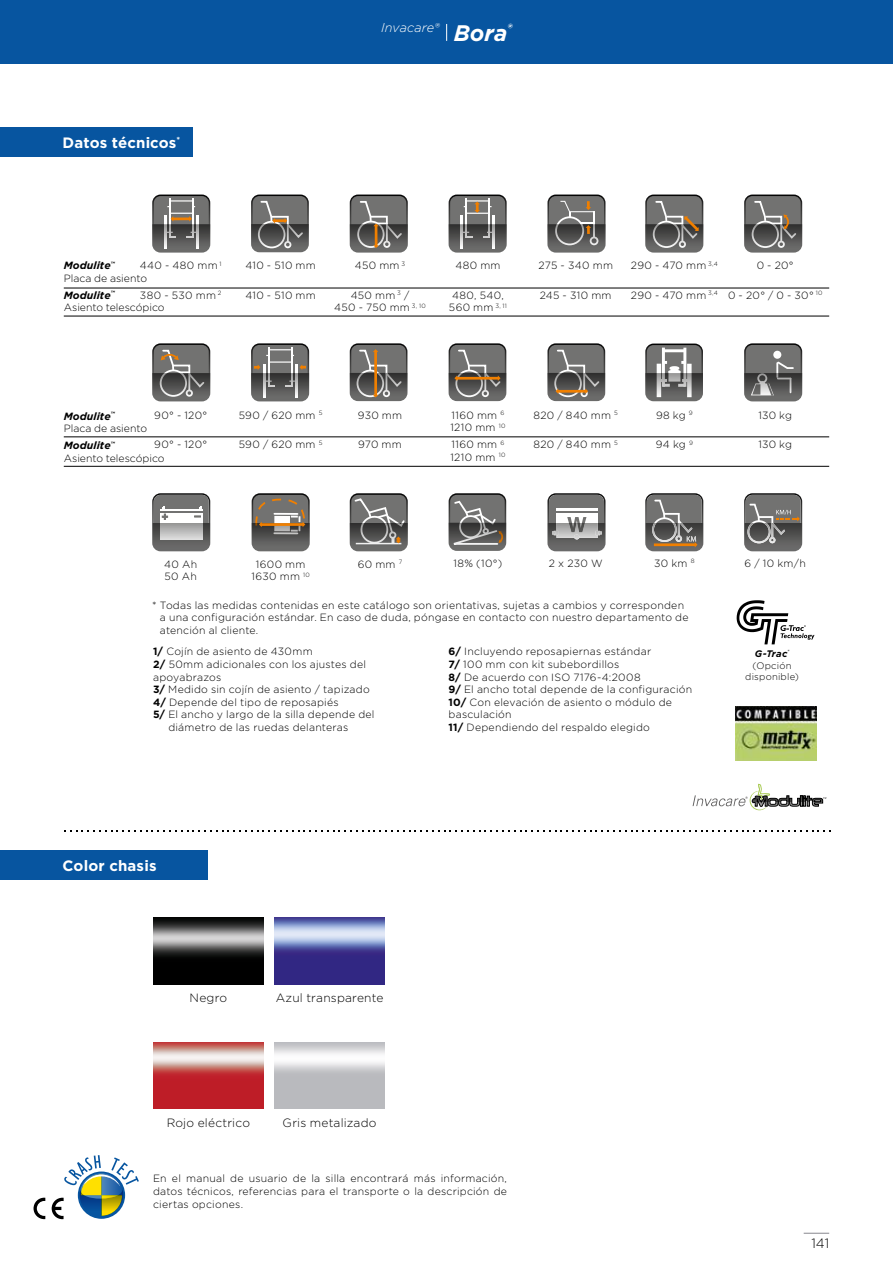
<style>
.page{position:relative;width:893px;height:1263px;background:#fff}
.page>*{position:absolute;margin:0;border:0;box-sizing:border-box;transform-origin:0 0}
.t1{font:700 15px "Gotham";letter-spacing:.01em;color:#fff}
.t2{font:300 13.5px "Gotham";color:#000}
.t3{font:italic 300 12.75px "Gotham";letter-spacing:.01em;color:#fff}
.t4{font:300 12px "Gotham";letter-spacing:.01em;color:#000}
.t5{font:300 10.5px/12.6px "Gotham";letter-spacing:.02em;color:#000}
.t6{font:300 10.5px/12.6px "Gotham";color:#000}
.t7{font:300 9.45px/11.4px "Gotham";letter-spacing:.025em;color:#000;text-align:center}
.s1{font-weight:700;font-size:22.5px}
.s2{font-weight:700;font-size:13.05px}
.s3{font-weight:700;font-style:italic}
.s4{font-weight:700}
</style>
<div class="page">
<div style="left:0;top:0;width:893px;height:64px;background:#0755a0"></div>
<div style="left:0;top:128px;width:192px;height:29px;background:#0755a0"></div>
<div style="left:0;top:850px;width:207px;height:30px;background:#0755a0"></div>
<svg style="left:64px;top:831px;width:767px;height:1px"></svg>
<img style="left:153px;top:918px;width:110px;height:66px">
<img style="left:153px;top:1042px;width:110px;height:67px">
<img style="left:274px;top:918px;width:110px;height:66px">
<svg style="left:446px;top:24px;width:1px;height:17px"></svg>
<svg style="left:52px;top:1155px;width:87px;height:64px"></svg>
<svg style="left:34px;top:1198px;width:11px;height:21px"></svg>
<hr style="left:64px;top:288px;width:765px;height:1px;background:#000">
<hr style="left:64px;top:437px;width:765px;height:1px;background:#000">
<hr style="left:64px;top:466px;width:765px;height:1px;background:#000">
<hr style="left:64px;top:316px;width:765px;height:1px;background:#000">
<svg style="left:152px;top:195px;width:58px;height:58px;background:#767471"></svg>
<svg style="left:251px;top:195px;width:58px;height:57px;background:#706e6c"></svg>
<svg style="left:350px;top:195px;width:58px;height:58px;background:#72706d"></svg>
<svg style="left:449px;top:195px;width:58px;height:58px;background:#757472"></svg>
<svg style="left:547px;top:195px;width:58px;height:58px;background:#72706d"></svg>
<svg style="left:645px;top:195px;width:58px;height:58px;background:#72706e"></svg>
<svg style="left:744px;top:195px;width:58px;height:58px;background:#71706e"></svg>
<svg style="left:152px;top:343px;width:58px;height:58px;background:#716f6c"></svg>
<svg style="left:251px;top:343px;width:58px;height:58px;background:#747371"></svg>
<svg style="left:350px;top:343px;width:57px;height:58px;background:#736f69"></svg>
<svg style="left:449px;top:343px;width:57px;height:58px;background:#74706b"></svg>
<svg style="left:547px;top:343px;width:58px;height:58px;background:#726f6b"></svg>
<svg style="left:645px;top:344px;width:58px;height:57px;background:#818180"></svg>
<svg style="left:744px;top:343px;width:58px;height:58px;background:#6f6f6e"></svg>
<svg style="left:152px;top:493px;width:58px;height:30px"></svg>
<hr style="left:159px;top:511px;width:45px;height:2px;background:#727271">
<img style="left:152px;top:523px;width:58px;height:28px">
<svg style="left:160px;top:523px;width:43px;height:16px"></svg>
<svg style="left:252px;top:493px;width:58px;height:58px;background:#787169"></svg>
<svg style="left:350px;top:493px;width:58px;height:58px;background:#737271"></svg>
<svg style="left:448px;top:493px;width:58px;height:58px;background:#757473"></svg>
<img style="left:547px;top:539px;width:58px;height:12px">
<svg style="left:547px;top:493px;width:58px;height:46px"></svg>
<img style="left:646px;top:547px;width:57px;height:4px">
<svg style="left:645px;top:493px;width:58px;height:54px;background:#77726d"></svg>
<img style="left:744px;top:543px;width:58px;height:8px">
<svg style="left:744px;top:493px;width:58px;height:50px;background:#73716f"></svg>
<svg style="left:737px;top:600px;width:77px;height:44px"></svg>
<svg style="left:693px;top:784px;width:133px;height:26px"></svg>
<img style="left:735px;top:706px;width:82px;height:54px">
<svg style="left:804px;top:1233px;width:25px;height:1px"></svg>
<h1 class="t1" style="left:63px;top:133px;width:119px">Datos técnicos<sup>*</sup></h1>
<p class="t3" style="left:381px;top:19px;width:132px">Invacare® <span class="s1">Bora</span><span class="s2">®</span></p>
<p class="t5" style="left:140px;top:259px;width:83px">440 - 480 mm <sup>1</sup></p>
<p class="t5" style="left:140px;top:288px;width:83px">380 - 530 mm <sup>2</sup></p>
<p class="t6" style="left:64px;top:259px;width:85px"><span class="s3">Modulite</span><sup>™<br></sup>Placa de asiento</p>
<p class="t6" style="left:64px;top:288px;width:102px"><span class="s3">Modulite</span><sup>™<br></sup>Asiento telescópico</p>
<p class="t5" style="left:245px;top:259px;width:72px">410 - 510 mm</p>
<p class="t5" style="left:245px;top:288px;width:72px">410 - 510 mm</p>
<p class="t5" style="left:355px;top:259px;width:52px">450 mm <sup>3</sup></p>
<p class="t5" style="left:334px;top:288px;width:93px;text-align:center">450 mm <sup>3</sup> /<br>450 - 750 mm <sup>3,</sup> <sup>10</sup></p>
<p class="t5" style="left:455px;top:259px;width:47px">480 mm</p>
<p class="t5" style="left:449px;top:288px;width:60px">480, 540,<br>560 mm <sup>3,</sup> <sup>11</sup></p>
<p class="t5" style="left:538px;top:259px;width:76px">275 - 340 mm</p>
<p class="t5" style="left:540px;top:288px;width:73px">245 - 310 mm</p>
<p class="t5" style="left:631px;top:259px;width:89px">290 - 470 mm <sup>3,4</sup></p>
<p class="t5" style="left:631px;top:288px;width:89px">290 - 470 mm <sup>3,4</sup></p>
<p class="t5" style="left:757px;top:259px;width:39px">0 - 20°</p>
<p class="t5" style="left:728px;top:288px;width:96px">0 - 20° / 0 - 30° <sup>10</sup></p>
<p class="t5" style="left:154px;top:408px;width:55px">90° - 120°</p>
<p class="t5" style="left:154px;top:438px;width:55px">90° - 120°</p>
<p class="t6" style="left:64px;top:409px;width:85px"><span class="s3">Modulite</span><sup>™<br></sup>Placa de asiento</p>
<p class="t6" style="left:64px;top:439px;width:102px"><span class="s3">Modulite</span><sup>™<br></sup>Asiento telescópico</p>
<p class="t5" style="left:239px;top:408px;width:85px">590 / 620 mm <sup>5</sup></p>
<p class="t5" style="left:239px;top:438px;width:85px">590 / 620 mm <sup>5</sup></p>
<p class="t5" style="left:358px;top:408px;width:46px">930 mm</p>
<p class="t5" style="left:358px;top:438px;width:45px">970 mm</p>
<p class="t5" style="left:450px;top:408px;width:56px">1160 mm <sup>6<br></sup>1210 mm <sup>10</sup></p>
<p class="t5" style="left:450px;top:438px;width:56px">1160 mm <sup>6<br></sup>1210 mm <sup>10</sup></p>
<p class="t5" style="left:534px;top:408px;width:86px">820 / 840 mm <sup>5</sup></p>
<p class="t5" style="left:534px;top:438px;width:86px">820 / 840 mm <sup>5</sup></p>
<p class="t5" style="left:656px;top:408px;width:38px">98 kg <sup>9</sup></p>
<p class="t5" style="left:656px;top:438px;width:39px">94 kg <sup>9</sup></p>
<p class="t5" style="left:758px;top:408px;width:35px">130 kg</p>
<p class="t5" style="left:758px;top:438px;width:35px">130 kg</p>
<p class="t5" style="left:164px;top:558px;width:34px">40 Ah<br>50 Ah</p>
<p class="t5" style="left:251px;top:558px;width:60px;text-align:center">1600 mm<br>1630 mm <sup>10</sup></p>
<p class="t5" style="left:358px;top:558px;width:46px">60 mm <sup>7</sup></p>
<p class="t5" style="left:454px;top:556px;width:50px">18% (10°)</p>
<p class="t5" style="left:549px;top:556px;width:55px">2 x 230 W</p>
<p class="t5" style="left:654px;top:556px;width:42px">30 km <sup>8</sup></p>
<p class="t5" style="left:745px;top:556px;width:63px">6 / 10 km/h</p>
<p class="t5" style="left:160px;top:598px;width:530px;text-indent:-8px">* Todas las medidas contenidas en este catálogo son orientativas, sujetas a cambios y corresponden a una configuración estándar. En caso de duda, póngase en contacto con nuestro departamento de atención al cliente.</p>
<p class="t5" style="left:153px;top:645px;width:161px"><span class="s4">1/</span> Cojín de asiento de 430mm</p>
<p class="t5" style="left:153px;top:658px;width:214px"><span class="s4">2/</span> 50mm adicionales con los ajustes del</p>
<p class="t5" style="left:153px;top:670px;width:70px">apoyabrazos</p>
<p class="t5" style="left:153px;top:683px;width:218px"><span class="s4">3/</span> Medido sin cojín de asiento / tapizado</p>
<p class="t5" style="left:153px;top:695px;width:187px"><span class="s4">4/</span> Depende del tipo de reposapiés</p>
<p class="t5" style="left:153px;top:708px;width:223px"><span class="s4">5/</span> El ancho y largo de la silla depende del</p>
<p class="t5" style="left:168px;top:721px;width:181px">diámetro de las ruedas delanteras</p>
<p class="t5" style="left:449px;top:645px;width:245px"><span class="s4">6/</span> Incluyendo reposapiernas estándar<br><span class="s4">7/</span> 100 mm con kit subebordillos<br><span class="s4">8/</span> De acuerdo con ISO 7176-4:2008<br><span class="s4">9/</span> El ancho total depende de la configuración <span class="s4">10/</span> Con elevación de asiento o módulo de basculación<br><span class="s4">11/</span> Dependiendo del respaldo elegido</p>
<p class="t7" style="left:745px;top:648px;width:55px"><span class="s3">G-Trac</span><sup>® </sup>(Opción disponible)</p>
<h1 class="t1" style="left:63px;top:855px;width:95px">Color chasis</h1>
<p class="t4" style="left:190px;top:990px;width:39px">Negro</p>
<p class="t4" style="left:276px;top:990px;width:109px">Azul transparente</p>
<p class="t4" style="left:167px;top:1115px;width:85px">Rojo eléctrico</p>
<p class="t4" style="left:283px;top:1115px;width:95px">Gris metalizado</p>
<p class="t5" style="left:153px;top:1172px;width:355px;text-align:justify">En el manual de usuario de la silla encontrará más información, datos técnicos, referencias para el transporte o la descripción de ciertas opciones.</p>
<p class="t2" style="left:811px;top:1234px;width:19px">141</p>
</div>
